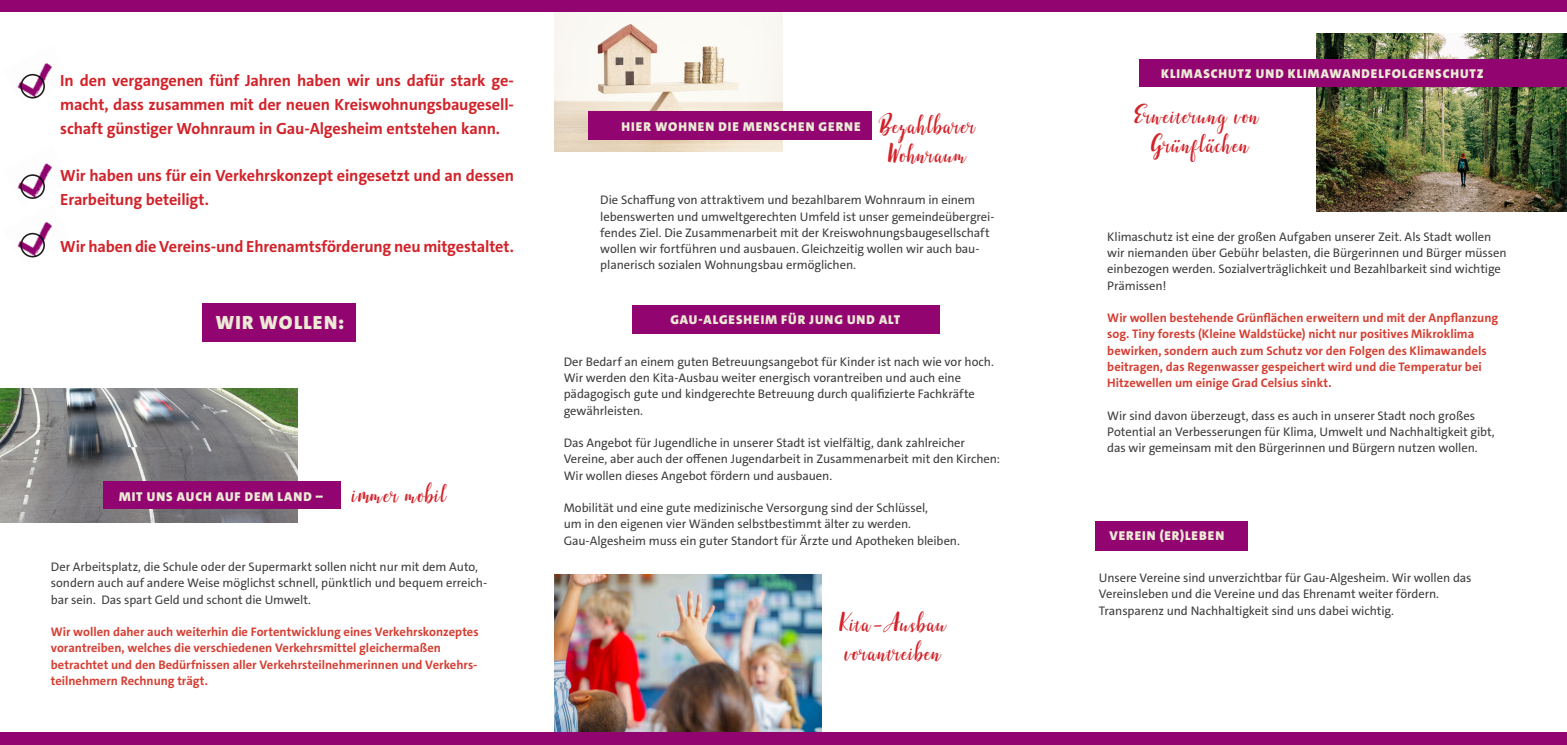
<style>
.page{position:relative;width:1567px;height:745px;background:#fff}
.page>*{position:absolute;margin:0;border:0;box-sizing:border-box;transform-origin:0 0}
.t1{font:25.88px "Emellie";letter-spacing:.045em;color:#d1232a}
.t2{font:900 19.25px "The Sans";letter-spacing:.06em;color:#ecead5}
.t3{font:700 16.25px/23.8px "The Sans";letter-spacing:-.01em;color:#d1232a;text-align:justify}
.t4{font:900 12.88px "The Sans";letter-spacing:.08em;color:#ecead5}
.t5{font:12.5px/16.2px "The Sans";letter-spacing:-.005em;color:#3e3e3f}
.t6{font:700 12.5px/16.2px "The Sans";color:#d53f33}
</style>
<div class="page">
<img style="left:555px;top:574px;width:266px;height:158px">
<div style="left:202px;top:302px;width:153px;height:39px;background:#920570"></div>
<div style="left:1095px;top:521px;width:152px;height:29px;background:#920570"></div>
<div style="left:632px;top:305px;width:308px;height:28px;background:#920570"></div>
<img style="left:17px;top:63px;width:43px;height:36px">
<img style="left:17px;top:163px;width:43px;height:36px">
<img style="left:17px;top:221px;width:43px;height:37px">
<img style="left:0;top:388px;width:298px;height:134px">
<img style="left:555px;top:12px;width:227px;height:139px">
<img style="left:1316px;top:33px;width:250px;height:178px">
<div style="left:1139px;top:59px;width:427px;height:27px;background:#920570"></div>
<div style="left:588px;top:112px;width:284px;height:28px;background:#920570"></div>
<div style="left:103px;top:481px;width:237px;height:27px;background:#920570"></div>
<div style="left:0;top:0;width:1566px;height:12px;background:#920570"></div>
<div style="left:0;top:732px;width:1566px;height:12px;background:#920570"></div>
<p class="t3" style="left:60px;top:69px;width:455px">In den vergangenen fünf Jahren haben wir uns dafür stark ge&shy;macht, dass zusammen mit der neuen Kreiswohnungsbaugesell&shy;schaft günstiger Wohnraum in Gau-Algesheim entstehen kann.</p>
<p class="t3" style="left:60px;top:164px;width:455px">Wir haben uns für ein Verkehrskonzept eingesetzt und an dessen<br>Erarbeitung beteiligt.</p>
<p class="t3" style="left:60px;top:235px;width:455px">Wir haben die Vereins-und Ehrenamtsförderung neu mitgestaltet.</p>
<p class="t2" style="left:216px;top:310px;width:130px">WIR WOLLEN:</p>
<p class="t4" style="left:119px;top:487px;width:205px">MIT UNS AUCH AUF DEM LAND –</p>
<p class="t1" style="left:352px;top:474px;width:95px">immer mobil</p>
<p class="t5" style="left:51px;top:558px;width:438px">Der Arbeitsplatz, die Schule oder der Supermarkt sollen nicht nur mit dem Auto, sondern auch auf andere Weise möglichst schnell, pünktlich und bequem erreich&shy;bar sein. Das spart Geld und schont die Umwelt.</p>
<p class="t6" style="left:51px;top:623px;width:429px">Wir wollen daher auch weiterhin die Fortentwicklung eines Verkehrskonzeptes vorantreiben, welches die verschiedenen Verkehrsmittel gleichermaßen</p>
<p class="t6" style="left:51px;top:656px;width:428px">betrachtet und den Bedürfnissen aller Verkehrsteilnehmerinnen und Verkehrs&shy;teilnehmern Rechnung trägt.</p>
<p class="t4" style="left:621px;top:118px;width:240px">HIER WOHNEN DIE MENSCHEN GERNE</p>
<p class="t1" style="left:878px;top:106px;width:98px">Bezahlbarer</p>
<p class="t1" style="left:888px;top:135px;width:79px">Wohnraum</p>
<p class="t4" style="left:1161px;top:65px;width:324px">KLIMASCHUTZ UND KLIMAWANDELFOLGENSCHUTZ</p>
<p class="t1" style="left:1134px;top:96px;width:126px">Erweiterung von</p>
<p class="t1" style="left:1151px;top:125px;width:99px">Grünflächen</p>
<p class="t5" style="left:600px;top:192px;width:396px">Die Schaffung von attraktivem und bezahlbarem Wohnraum in einem lebenswerten und umweltgerechten Umfeld ist unser gemeindeübergrei&shy;fendes Ziel. Die Zusammenarbeit mit der Kreiswohnungsbaugesellschaft wollen wir fortführen und ausbauen. Gleichzeitig wollen wir auch bau&shy;planerisch sozialen Wohnungsbau ermöglichen.</p>
<p class="t5" style="left:1107px;top:228px;width:401px">Klimaschutz ist eine der großen Aufgaben unserer Zeit. Als Stadt wollen wir niemanden über Gebühr belasten, die Bürgerinnen und Bürger müssen einbezogen werden. Sozialverträglichkeit und Bezahlbarkeit sind wichtige Prämissen!</p>
<p class="t6" style="left:1107px;top:309px;width:392px">Wir wollen bestehende Grünflächen erweitern und mit der Anpflanzung sog. Tiny forests (Kleine Waldstücke) nicht nur positives Mikroklima</p>
<p class="t6" style="left:1107px;top:342px;width:381px">bewirken, sondern auch zum Schutz vor den Folgen des Klimawandels</p>
<p class="t6" style="left:1107px;top:358px;width:376px">beitragen, das Regenwasser gespeichert wird und die Temperatur bei<br>Hitzewellen um einige Grad Celsius sinkt.</p>
<p class="t5" style="left:1107px;top:407px;width:389px">Wir sind davon überzeugt, dass es auch in unserer Stadt noch großes<br>Potential an Verbesserungen für Klima, Umwelt und Nachhaltigkeit gibt, das wir gemeinsam mit den Bürgerinnen und Bürgern nutzen wollen.</p>
<p class="t4" style="left:670px;top:311px;width:231px">GAU-ALGESHEIM FÜR JUNG UND ALT</p>
<p class="t5" style="left:563px;top:353px;width:432px">Der Bedarf an einem guten Betreuungsangebot für Kinder ist nach wie vor hoch.<br>Wir werden den Kita-Ausbau weiter energisch vorantreiben und auch eine</p>
<p class="t5" style="left:563px;top:386px;width:413px">pädagogisch gute und kindgerechte Betreuung durch qualifizierte Fachkräfte</p>
<p class="t5" style="left:563px;top:402px;width:81px">gewährleisten.</p>
<p class="t5" style="left:563px;top:434px;width:402px">Das Angebot für Jugendliche in unserer Stadt ist vielfältig, dank zahlreicher</p>
<p class="t5" style="left:563px;top:451px;width:438px">Vereine, aber auch der offenen Jugendarbeit in Zusammenarbeit mit den Kirchen:<br>Wir wollen dieses Angebot fördern und ausbauen.</p>
<p class="t5" style="left:563px;top:499px;width:366px">Mobilität und eine gute medizinische Versorgung sind der Schlüssel,</p>
<p class="t5" style="left:563px;top:516px;width:349px">um in den eigenen vier Wänden selbstbestimmt älter zu werden.</p>
<p class="t5" style="left:563px;top:532px;width:398px">Gau-Algesheim muss ein guter Standort für Ärzte und Apotheken bleiben.</p>
<p class="t4" style="left:1109px;top:527px;width:116px">VEREIN (ER)LEBEN</p>
<p class="t1" style="left:839px;top:603px;width:108px">Kita-Ausbau</p>
<p class="t1" style="left:844px;top:632px;width:98px">vorantreiben</p>
<p class="t5" style="left:1098px;top:569px;width:374px">Unsere Vereine sind unverzichtbar für Gau-Algesheim. Wir wollen das</p>
<p class="t5" style="left:1098px;top:585px;width:342px">Vereinsleben und die Vereine und das Ehrenamt weiter fördern.</p>
<p class="t5" style="left:1098px;top:602px;width:296px">Transparenz und Nachhaltigkeit sind uns dabei wichtig.</p>
</div>
